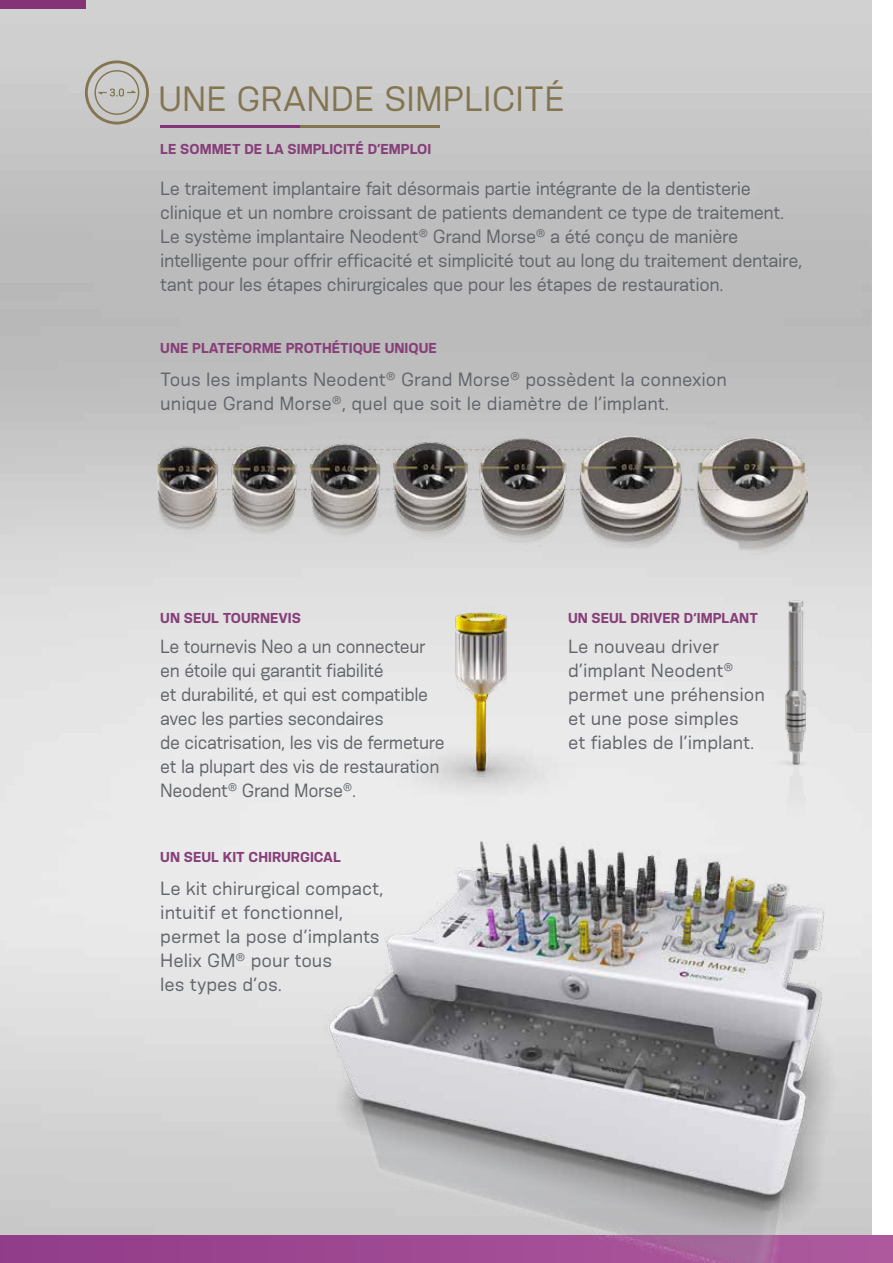
<style>
.page{position:relative;width:893px;height:1263px;background:#fff}
.page>*{position:absolute;margin:0;border:0;box-sizing:border-box;transform-origin:0 0}
.t1{font:33px "Konsens";color:#837550}
.t2{font:18px/24px "Konsens";letter-spacing:-.02em;color:#61646a}
.t3{font:18px/24px "Konsens";color:#61646a}
.t4{font:18px/24px "Konsens";letter-spacing:-.02em;color:#61646a;scale:.96 1}
.t5{font:700 13.5px "Konsens";color:#873f7a}
</style>
<div class="page">
<img style="left:0;top:0;width:872px;height:1235px">
<div style="left:0;top:1235px;width:893px;height:28px;background:#943f8b"></div>
<div style="left:0;top:0;width:85px;height:9px;background:#833376"></div>
<img style="left:0;top:265px;width:1px;height:219px">
<img style="left:158px;top:436px;width:650px;height:119px">
<img style="left:125px;top:791px;width:767px;height:472px">
<img style="left:369px;top:599px;width:223px;height:216px">
<hr style="left:160px;top:125px;width:140px;height:3px;background:#833376">
<hr style="left:300px;top:125px;width:140px;height:3px;background:#837550">
<svg style="left:85px;top:60px;width:64px;height:64px"></svg>
<img style="left:674px;top:480px;width:218px;height:346px">
<h1 class="t1" style="left:158px;top:79px;width:408px">UNE GRANDE SIMPLICITÉ</h1>
<p class="t5" style="left:160px;top:140px;width:273px">LE SOMMET DE LA SIMPLICITÉ D’EMPLOI</p>
<p class="t2" style="left:160px;top:176px;width:644px">Le traitement implantaire fait désormais partie intégrante de la dentisterie clinique et un nombre croissant de patients demandent ce type de traitement.<br>Le système implantaire Neodent<sup>®</sup> Grand Morse<sup>®</sup> a été conçu de manière intelligente pour offrir efficacité et simplicité tout au long du traitement dentaire, tant pour les étapes chirurgicales que pour les étapes de restauration.</p>
<p class="t5" style="left:160px;top:339px;width:278px">UNE PLATEFORME PROTHÉTIQUE UNIQUE</p>
<p class="t3" style="left:160px;top:367px;width:568px">Tous les implants Neodent<sup>®</sup> Grand Morse<sup>®</sup> possèdent la connexion unique Grand Morse<sup>®</sup>, quel que soit le diamètre de l’implant.</p>
<p class="t5" style="left:160px;top:610px;width:142px">UN SEUL TOURNEVIS</p>
<p class="t5" style="left:568px;top:610px;width:191px">UN SEUL DRIVER D’IMPLANT</p>
<p class="t3" style="left:568px;top:634px;width:198px">Le nouveau driver d’implant Neodent<sup>® </sup>permet une préhension et une pose simples<br>et fiables de l’implant.</p>
<p class="t4" style="left:160px;top:634px;width:298px">Le tournevis Neo a un connecteur en étoile qui garantit fiabilité<br>et durabilité, et qui est compatible avec les parties secondaires<br>de cicatrisation, les vis de fermeture et la plupart des vis de restauration<br>Neodent<sup>®</sup> Grand Morse<sup>®</sup>.</p>
<p class="t5" style="left:160px;top:849px;width:182px">UN SEUL KIT CHIRURGICAL</p>
<p class="t3" style="left:160px;top:876px;width:225px">Le kit chirurgical compact, intuitif et fonctionnel, permet la pose d’implants<br>Helix GM<sup>®</sup> pour tous<br>les types d’os.</p>
</div>
